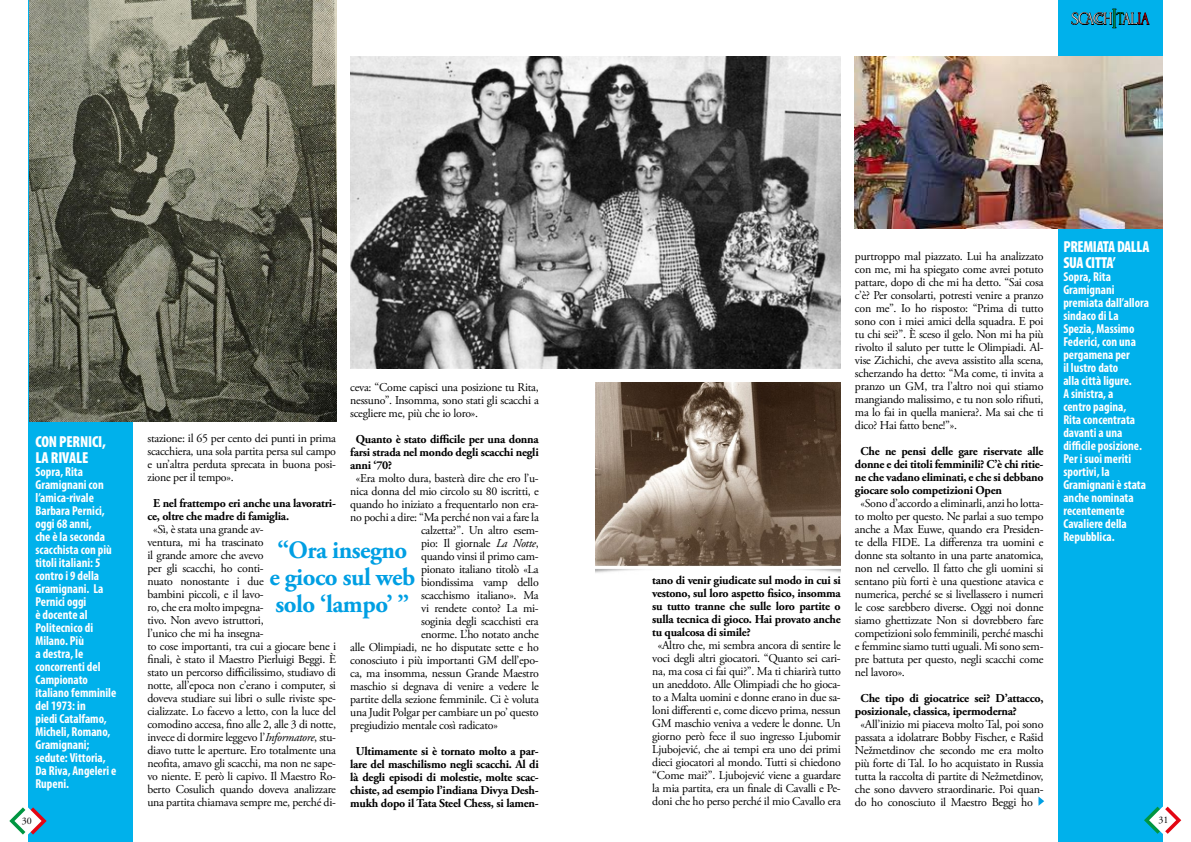
<style>
.page{position:relative;width:1191px;height:842px;background:#fff}
.page>*{position:absolute;margin:0;border:0;box-sizing:border-box;transform-origin:0 0}
.t1{font:700 25px/27px "Adobe Garamond Pro";letter-spacing:-.02em;color:#009fe3;text-align:center}
.t2{font:16.4px "NEVOCLARA";color:#fff}
.t3{font:900 condensed 16px/16px "Myriad Pro";letter-spacing:-.02em;color:#fff;scale:.94 1}
.t4{font:900 condensed 16px/16px "Myriad Pro";letter-spacing:-.02em;color:#fff;scale:.96 1}
.t5{font:700 condensed 13px/13px "Myriad Pro";color:#fff;scale:.96 1}
.t6{font:12px/13px "Adobe Garamond Pro";letter-spacing:-.02em;color:#000;text-align:justify}
.t7{font:700 12px/13px "Adobe Garamond Pro";letter-spacing:-.02em;color:#000;text-align:justify}
.t8{font:10px "Adobe Garamond Pro";color:#000}
.s1{font-style:italic}
.s2{font-size:26.7px;color:#009641}
.s3{font-size:19.6px;color:#009641}
.s4{font-size:19.6px}
.s5{font-size:19.6px;color:#e30613}
</style>
<div class="page">
<div style="left:28px;top:0;width:105px;height:842px;background:#00b1eb"></div>
<svg style="left:9px;top:807px;width:38px;height:27px"></svg>
<div style="left:1057px;top:0;width:105px;height:842px;background:#00b1eb"></div>
<svg style="left:1071px;top:8px;width:79px;height:21px"></svg>
<svg style="left:1144px;top:807px;width:37px;height:27px"></svg>
<img style="left:29px;top:0;width:307px;height:422px">
<img style="left:855px;top:57px;width:307px;height:172px">
<img style="left:350px;top:57px;width:490px;height:312px">
<img style="left:595px;top:383px;width:245px;height:190px">
<svg style="left:1038px;top:796px;width:6px;height:10px"></svg>
<h3 class="t4" style="left:35px;top:433px;width:75px">CON PERNICI,<br>LA RIVALE</h3>
<p class="t5" style="left:35px;top:465px;width:86px">Sopra, Rita<br>Gramignani con l’amica-rivale<br>Barbara Pernici, oggi 68 anni,<br>che è la seconda scacchista con più titoli italiani: 5 contro i 9 della<br>Gramignani. La<br>Pernici oggi<br>è docente al<br>Politecnico di<br>Milano. Più<br>a destra, le concorrenti del<br>Campionato italiano femminile del 1973: in<br>piedi Catalfamo,<br>Micheli, Romano,<br>Gramignani; sedute: Vittoria,<br>Da Riva, Angeleri e<br>Rupeni.</p>
<p class="t8" style="left:22px;top:814px;width:11px">30</p>
<p class="t6" style="left:350px;top:381px;width:190px">ceva: “Come capisci una posizione tu Rita, nessuno”. Insomma, sono stati gli scacchi a scegliere me, più che io loro».</p>
<p class="t7" style="left:350px;top:433px;width:190px;text-indent:6px">Quanto è stato difficile per una donna farsi strada nel mondo degli scacchi negli anni ‘70?</p>
<p class="t6" style="left:356px;top:472px;width:184px">«Era molto dura, basterà dire che ero l’u-</p>
<p class="t6" style="left:350px;top:485px;width:190px">nica donna del mio circolo su 80 iscritti, e</p>
<p class="t6" style="left:350px;top:498px;width:190px">quando ho iniziato a frequentarlo non era-</p>
<p class="t6" style="left:350px;top:511px;width:190px">no pochi a dire: “Ma perché non vai a fare la</p>
<p class="t6" style="left:421px;top:524px;width:119px">calzetta?”. Un altro esem-</p>
<p class="t6" style="left:421px;top:537px;width:119px">pio: Il giornale <span class="s1">La Notte</span>,</p>
<p class="t6" style="left:421px;top:550px;width:119px">quando vinsi il primo cam-</p>
<p class="t6" style="left:421px;top:563px;width:119px">pionato italiano titolò «La</p>
<p class="t6" style="left:421px;top:576px;width:119px">biondissima vamp dello</p>
<p class="t6" style="left:421px;top:589px;width:119px">scacchismo italiano». Ma</p>
<p class="t6" style="left:421px;top:602px;width:119px">vi rendete conto? La mi-</p>
<p class="t6" style="left:421px;top:615px;width:119px">soginia degli scacchisti era</p>
<p class="t6" style="left:421px;top:628px;width:119px">enorme. L’ho notato anche</p>
<p class="t6" style="left:350px;top:641px;width:190px">alle Olimpiadi, ne ho disputate sette e ho</p>
<p class="t6" style="left:350px;top:654px;width:190px">conosciuto i più importanti GM dell’epo-</p>
<p class="t6" style="left:350px;top:667px;width:190px">ca, ma insomma, nessun Grande Maestro</p>
<p class="t6" style="left:350px;top:680px;width:190px">maschio si degnava di venire a vedere le</p>
<p class="t6" style="left:350px;top:693px;width:190px">partite della sezione femminile. Ci è voluta</p>
<p class="t6" style="left:350px;top:706px;width:190px">una Judit Polgar per cambiare un po’ questo</p>
<p class="t6" style="left:350px;top:719px;width:149px">pregiudizio mentale così radicato»</p>
<p class="t7" style="left:350px;top:745px;width:190px;text-align:center">Ultimamente si è tornato molto a par&shy;lare del maschilismo negli scacchi. Al di là degli episodi di molestie, molte scac&shy;chiste, ad esempio l’indiana Divya Desh&shy;mukh dopo il Tata Steel Chess, si lamen-</p>
<p class="t6" style="left:147px;top:432px;width:190px">stazione: il 65 per cento dei punti in prima scacchiera, una sola partita persa sul campo e un’altra perduta sprecata in buona posi&shy;zione per il tempo».</p>
<p class="t7" style="left:147px;top:497px;width:190px;text-indent:6px">E nel frattempo eri anche una lavoratri&shy;ce, oltre che madre di famiglia.</p>
<p class="t6" style="left:147px;top:523px;width:190px;text-align:left;text-indent:6px">«Sì, è stata una grande av-<br>ventura, mi ha trascinato<br>il grande amore che avevo<br>per gli scacchi, ho conti-<br>nuato nonostante i due<br>bambini piccoli, e il lavo-<br>ro, che era molto impegna-<br>tivo. Non avevo istruttori,<br>l’unico che mi ha insegna-<br>to cose importanti, tra cui a giocare bene i finali, è stato il Maestro Pierluigi Beggi. È stato un percorso difficilissimo, studiavo di notte, all’epoca non c’erano i computer, si doveva studiare sui libri o sulle riviste spe&shy;cializzate. Lo facevo a letto, con la luce del comodino accesa, fino alle 2, alle 3 di notte, invece di dormire leggevo l’<span class="s1">Informatore</span>, stu&shy;diavo tutte le aperture. Ero totalmente una neofita, amavo gli scacchi, ma non ne sape&shy;vo niente. E però li capivo. Il Maestro Ro&shy;berto Cosulich quando doveva analizzare una partita chiamava sempre me, perché di-</p>
<h1 class="t1" style="left:270px;top:537px;width:147px">“Ora insegno e gioco sul web solo ‘lampo’ ”</h1>
<h2 class="t2" style="left:1071px;top:10px;width:79px">SCACCH<span class="s2">I</span><span class="s3">t</span><span class="s4">al</span><span class="s5">ia</span></h2>
<p class="t7" style="left:652px;top:574px;width:190px">tano di venir giudicate sul modo in cui si vestono, sul loro aspetto fisico, insomma su tutto tranne che sulle loro partite o sulla tecnica di gioco. Hai provato anche tu qualcosa di simile?</p>
<p class="t6" style="left:652px;top:639px;width:190px;text-align:center">«Altro che, mi sembra ancora di sentire le voci degli altri giocatori. “Quanto sei cari&shy;na, ma cosa ci fai qui?”. Ma ti chiarirà tutto un aneddoto. Alle Olimpiadi che ho gioca&shy;to a Malta uomini e donne erano in due sa&shy;loni differenti e, come dicevo prima, nessun GM maschio veniva a vedere le donne. Un giorno però fece il suo ingresso Ljubomir Ljubojević, che ai tempi era uno dei primi dieci giocatori al mondo. Tutti si chiedono “Come mai?”. Ljubojević viene a guardare la mia partita, era un finale di Cavalli e Pe&shy;doni che ho perso perché il mio Cavallo era</p>
<p class="t6" style="left:855px;top:250px;width:190px">purtroppo mal piazzato. Lui ha analizzato con me, mi ha spiegato come avrei potuto pattare, dopo di che mi ha detto. “Sai cosa c’è? Per consolarti, potresti venire a pranzo con me”. Io ho risposto: “Prima di tutto sono con i miei amici della squadra. E poi tu chi sei?”. È sceso il gelo. Non mi ha più rivolto il saluto per tutte le Olimpiadi. Al&shy;vise Zichichi, che aveva assistito alla scena, scherzando ha detto: “Ma come, ti invita a pranzo un GM, tra l’altro noi qui stiamo mangiando malissimo, e tu non solo rifiuti, ma lo fai in quella maniera?. Ma sai che ti dico? Hai fatto bene!”».</p>
<p class="t7" style="left:855px;top:445px;width:190px;text-indent:6px">Che ne pensi delle gare riservate alle donne e dei titoli femminili? C’è chi ritie&shy;ne che vadano eliminati, e che si debbano giocare solo competizioni Open</p>
<p class="t6" style="left:855px;top:497px;width:190px;text-indent:6px">«Sono d’accordo a eliminarli, anzi ho lotta&shy;to molto per questo. Ne parlai a suo tempo anche a Max Euwe, quando era Presiden&shy;te della FIDE. La differenza tra uomini e donne sta soltanto in una parte anatomica, non nel cervello. Il fatto che gli uomini si sentano più forti è una questione atavica e numerica, perché se si livellassero i numeri le cose sarebbero diverse. Oggi noi donne siamo ghettizzate Non si dovrebbero fare competizioni solo femminili, perché maschi e femmine siamo tutti uguali. Mi sono sem&shy;pre battuta per questo, negli scacchi come nel lavoro».</p>
<p class="t7" style="left:855px;top:692px;width:190px;text-indent:6px">Che tipo di giocatrice sei? D’attacco, posizionale, classica, ipermoderna?</p>
<p class="t6" style="left:855px;top:718px;width:190px;text-indent:6px">«All’inizio mi piaceva molto Tal, poi sono passata a idolatrare Bobby Fischer, e Rašid Nežmetdinov che secondo me era molto più forte di Tal. Io ho acquistato in Russia tutta la raccolta di partite di Nežmetdinov, che sono davvero straordinarie. Poi quan&shy;do ho conosciuto il Maestro Beggi ho</p>
<h3 class="t3" style="left:1063px;top:238px;width:93px">PREMIATA DALLA<br>SUA CITTA’</h3>
<p class="t5" style="left:1063px;top:269px;width:91px">Sopra, Rita<br>Gramignani premiata dall’allora sindaco di La<br>Spezia, Massimo<br>Federici, con una pergamena per<br>il lustro dato<br>alla città ligure.<br>A sinistra, a<br>centro pagina,<br>Rita concentrata davanti a una difficile posizione.<br>Per i suoi meriti sportivi, la<br>Gramignani è stata anche nominata recentemente<br>Cavaliere della<br>Repubblica.</p>
<p class="t8" style="left:1158px;top:814px;width:11px">31</p>
</div>
